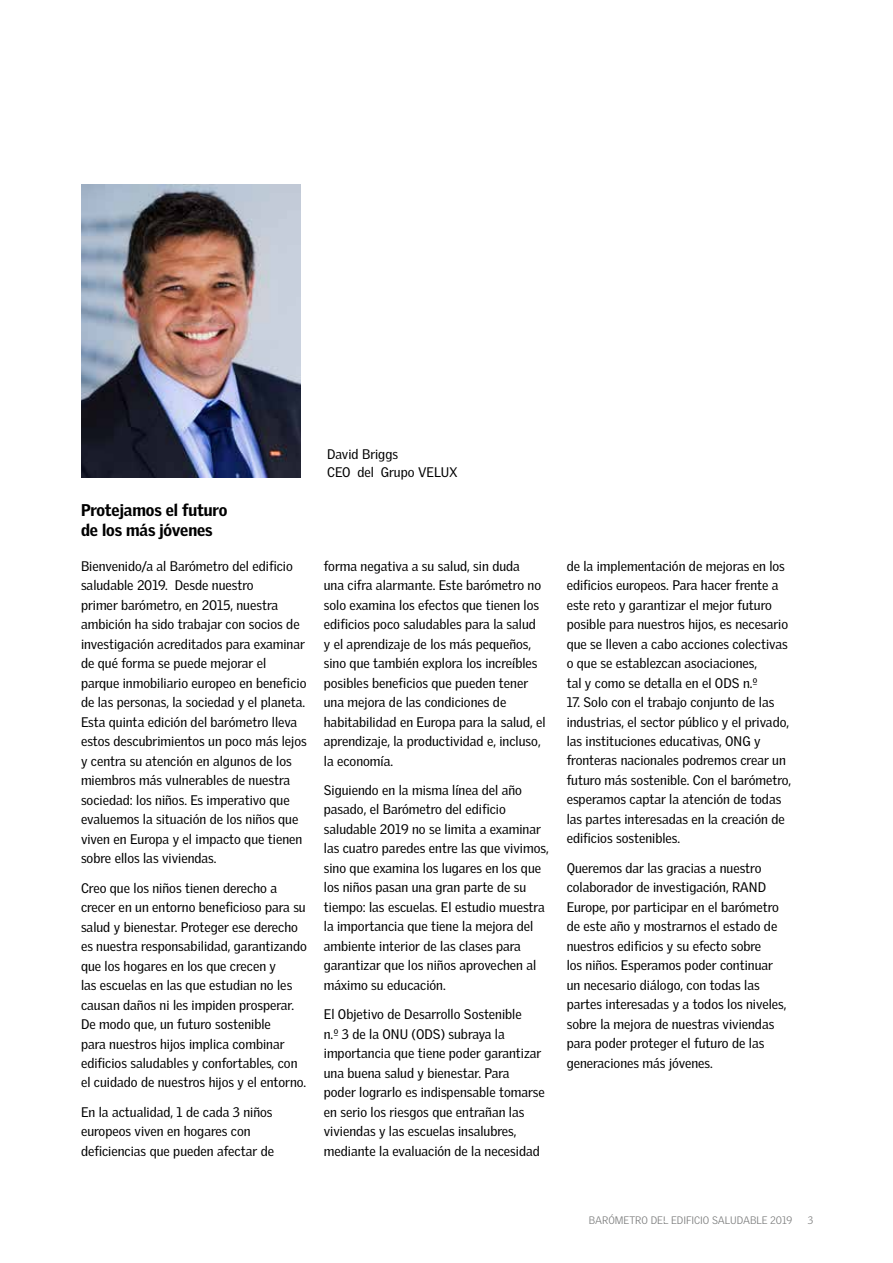
<style>
.page{position:relative;width:893px;height:1263px;background:#fff}
.page>*{position:absolute;margin:0;border:0;box-sizing:border-box;transform-origin:0 0}
.t1{font:900 16.5px/19.5px "Velux Gothic";letter-spacing:-.005em;color:#000}
.t2{font:13.5px/19.5px "Velux Gothic";color:#000}
.t3{font:300 10.5px "Velux Gothic";color:#777878}
</style>
<div class="page">
<img style="left:81px;top:185px;width:219px;height:292px">
<p class="t1" style="left:81px;top:500px;width:148px">Protejamos el futuro de los más jóvenes</p>
<p class="t2" style="left:81px;top:556px;width:227px">Bienvenido/a al Barómetro del edificio saludable 2019. Desde nuestro<br>primer barómetro, en 2015, nuestra ambición ha sido trabajar con socios de investigación acreditados para examinar de qué forma se puede mejorar el parque inmobiliario europeo en beneficio de las personas, la sociedad y el planeta.<br>Esta quinta edición del barómetro lleva estos descubrimientos un poco más lejos y centra su atención en algunos de los miembros más vulnerables de nuestra sociedad: los niños. Es imperativo que evaluemos la situación de los niños que viven en Europa y el impacto que tienen sobre ellos las viviendas.</p>
<p class="t2" style="left:81px;top:878px;width:227px">Creo que los niños tienen derecho a crecer en un entorno beneficioso para su salud y bienestar. Proteger ese derecho es nuestra responsabilidad, garantizando que los hogares en los que crecen y<br>las escuelas en las que estudian no les causan daños ni les impiden prosperar.<br>De modo que, un futuro sostenible<br>para nuestros hijos implica combinar edificios saludables y confortables, con el cuidado de nuestros hijos y el entorno.</p>
<p class="t2" style="left:81px;top:1102px;width:195px">En la actualidad, 1 de cada 3 niños europeos viven en hogares con deficiencias que pueden afectar de</p>
<p class="t2" style="left:327px;top:445px;width:132px;line-height:18px">David Briggs<br>CEO del Grupo VELUX</p>
<p class="t2" style="left:324px;top:556px;width:223px">forma negativa a su salud, sin duda<br>una cifra alarmante. Este barómetro no solo examina los efectos que tienen los edificios poco saludables para la salud y el aprendizaje de los más pequeños, sino que también explora los increíbles posibles beneficios que pueden tener una mejora de las condiciones de habitabilidad en Europa para la salud, el aprendizaje, la productividad e, incluso, la economía.</p>
<p class="t2" style="left:324px;top:780px;width:227px">Siguiendo en la misma línea del año pasado, el Barómetro del edificio saludable 2019 no se limita a examinar las cuatro paredes entre las que vivimos, sino que examina los lugares en los que los niños pasan una gran parte de su tiempo: las escuelas. El estudio muestra la importancia que tiene la mejora del ambiente interior de las clases para garantizar que los niños aprovechen al máximo su educación.</p>
<p class="t2" style="left:324px;top:1004px;width:222px">El Objetivo de Desarrollo Sostenible<br>n.º 3 de la ONU (ODS) subraya la importancia que tiene poder garantizar una buena salud y bienestar. Para poder lograrlo es indispensable tomarse en serio los riesgos que entrañan las viviendas y las escuelas insalubres, mediante la evaluación de la necesidad</p>
<p class="t2" style="left:567px;top:556px;width:223px">de la implementación de mejoras en los edificios europeos. Para hacer frente a este reto y garantizar el mejor futuro posible para nuestros hijos, es necesario que se lleven a cabo acciones colectivas o que se establezcan asociaciones,<br>tal y como se detalla en el ODS n.º</p>
<p class="t2" style="left:567px;top:692px;width:226px">17. Solo con el trabajo conjunto de las industrias, el sector público y el privado, las instituciones educativas, ONG y fronteras nacionales podremos crear un futuro más sostenible. Con el barómetro, esperamos captar la atención de todas las partes interesadas en la creación de edificios sostenibles.</p>
<p class="t2" style="left:567px;top:858px;width:221px">Queremos dar las gracias a nuestro colaborador de investigación, RAND Europe, por participar en el barómetro de este año y mostrarnos el estado de nuestros edificios y su efecto sobre<br>los niños. Esperamos poder continuar un necesario diálogo, con todas las partes interesadas y a todos los niveles, sobre la mejora de nuestras viviendas para poder proteger el futuro de las generaciones más jóvenes.</p>
<p class="t3" style="left:589px;top:1214px;width:205px">BARÓMETRO DEL EDIFICIO SALUDABLE 2019</p>
<p class="t3" style="left:808px;top:1214px;width:7px">3</p>
</div>
